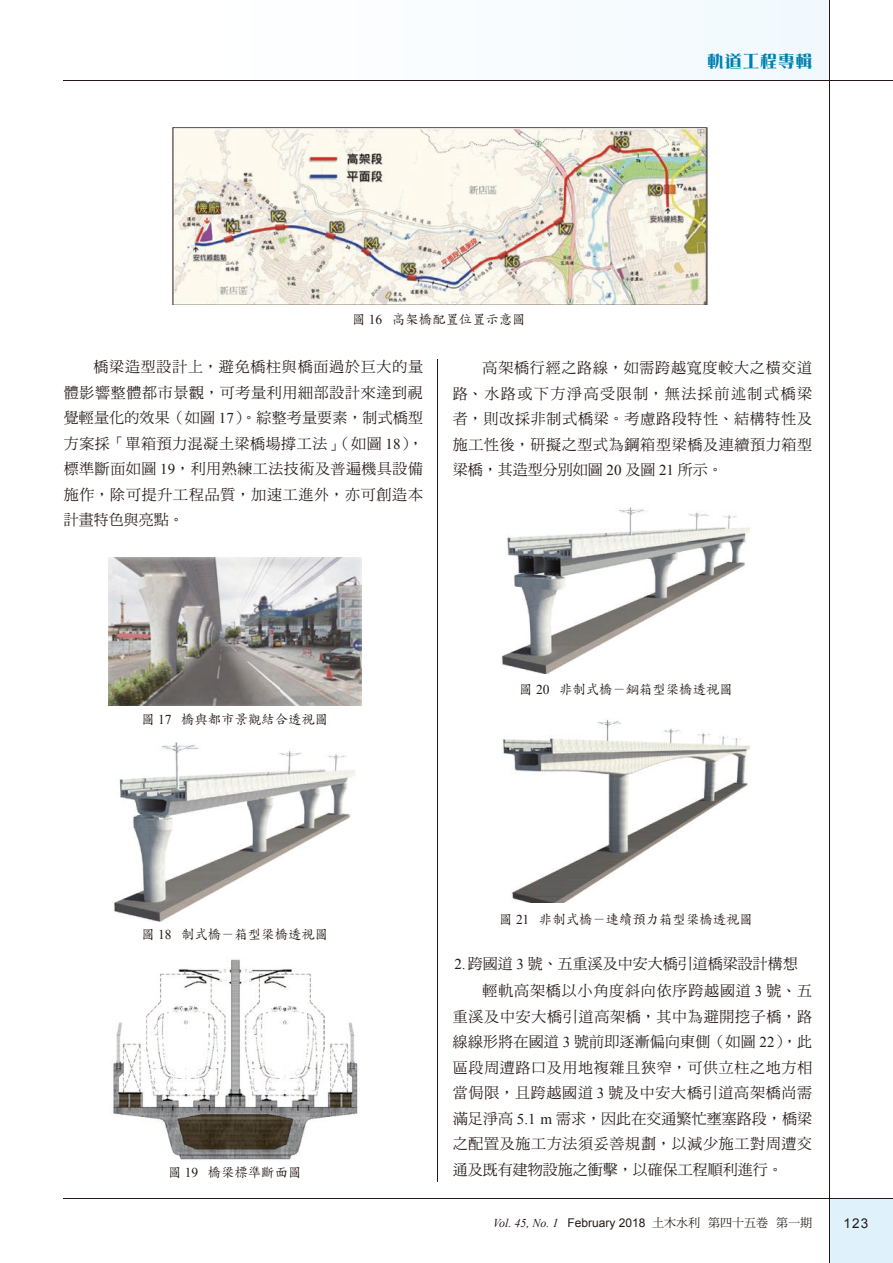
<style>
.page{position:relative;width:893px;height:1263px;background:#fff}
.page>*{position:absolute;margin:0;border:0;box-sizing:border-box;transform-origin:0 0}
.t1{font:16.5px "DF Yea Song Std W9";letter-spacing:.07em;color:#0080ae}
.t2{font:15px/25.5px "DF Ming Std W5";letter-spacing:.045em;color:#231916;text-align:justify}
.t3{font:15px/27px "DF Ming Std W5";color:#231916}
.t4{font:13.5px "DF Kai Shu Std W5";letter-spacing:-.01em;color:#231916}
.t5{font:13.5px "Arial";color:#231916}
.t6{font:12px "Arial";color:#231916}
.s1{font-family:"Times New Roman"}
.s2{font-family:"Times New Roman";font-style:italic}
.s3{font-family:"DF Ming Std W5"}
</style>
<div class="page">
<div style="left:64px;top:0;width:765px;height:81px;background:#f9fdff"></div>
<div style="left:829px;top:1199px;width:64px;height:64px;background:#dff2fc"></div>
<hr style="left:64px;top:81px;width:829px;height:1px;background:#231916">
<hr style="left:829px;top:0;width:1px;height:1263px;background:#231916">
<hr style="left:64px;top:1199px;width:829px;height:1px;background:#231916">
<hr style="left:438px;top:359px;width:1px;height:823px;background:#231916">
<img style="left:108px;top:558px;width:253px;height:147px">
<img style="left:172px;top:128px;width:536px;height:177px">
<img style="left:501px;top:507px;width:249px;height:167px">
<img style="left:112px;top:959px;width:246px;height:201px">
<img style="left:114px;top:742px;width:242px;height:180px">
<img style="left:503px;top:719px;width:248px;height:183px">
<p class="t1" style="left:707px;top:52px;width:106px">軌道工程專輯</p>
<p class="t4" style="left:352px;top:312px;width:175px">圖 <span class="s1">16</span> 高架橋配置位置示意圖</p>
<p class="t2" style="left:64px;top:354px;width:361px;text-indent:30px">橋梁造型設計上，避免橋柱與橋面過於巨大的量體影響整體都市景觀，可考量利用細部設計來達到視覺輕量化的效果（如圖 <span class="s1">17</span>）。綜整考量要素，制式橋型方案採「單箱預力混凝土梁橋場撐工法」（如圖 <span class="s1">18</span>），標準斷面如圖 <span class="s1">19</span>，利用熟練工法技術及普遍機具設備施作，除可提升工程品質，加速工進外，亦可創造本計畫特色與亮點。</p>
<p class="t2" style="left:453px;top:355px;width:361px;text-indent:30px">高架橋行經之路線，如需跨越寬度較大之橫交道路、水路或下方淨高受限制，無法採前述制式橋梁者，則改採非制式橋梁。考慮路段特性、結構特性及施工性後，研擬之型式為鋼箱型梁橋及連續預力箱型梁橋，其造型分別如圖 <span class="s1">20</span> 及圖 <span class="s1">21</span> 所示。</p>
<p class="t4" style="left:141px;top:712px;width:188px">圖 <span class="s1">17</span> 橋與都市景觀結合透視圖</p>
<p class="t4" style="left:519px;top:682px;width:215px">圖 <span class="s1">20</span> 非制式橋－鋼箱型梁橋透視圖</p>
<p class="t4" style="left:141px;top:926px;width:188px">圖 <span class="s1">18</span> 制式橋－箱型梁橋透視圖</p>
<p class="t4" style="left:168px;top:1165px;width:135px">圖 <span class="s1">19</span> 橋梁標準斷面圖</p>
<p class="t4" style="left:499px;top:911px;width:255px">圖 <span class="s1">21</span> 非制式橋－連續預力箱型梁橋透視圖</p>
<p class="t3" style="left:483px;top:950px;width:331px;text-indent:-28px"><span class="s1">2.</span> 跨國道 <span class="s1">3</span> 號、五重溪及中安大橋引道橋梁設計構想輕軌高架橋以小角度斜向依序跨越國道 <span class="s1">3</span> 號、五</p>
<p class="t2" style="left:453px;top:1003px;width:361px">重溪及中安大橋引道高架橋，其中為避開挖子橋，路線線形將在國道 <span class="s1">3</span> 號前即逐漸偏向東側（如圖 <span class="s1">22</span>），此區段周遭路口及用地複雜且狹窄，可供立柱之地方相當侷限，且跨越國道 <span class="s1">3</span> 號及中安大橋引道高架橋尚需滿足淨高 <span class="s1">5.1 m</span> 需求，因此在交通繁忙壅塞路段，橋梁之配置及施工方法須妥善規劃，以減少施工對周遭交通及既有建物設施之衝擊，以確保工程順利進行。</p>
<p class="t6" style="left:493px;top:1215px;width:321px"><span class="s2">Vol. 45, No. 1</span> February 2018 <span class="s3">土木水利 第四十五卷 第一期</span></p>
<p class="t5" style="left:843px;top:1214px;width:26px">123</p>
</div>
